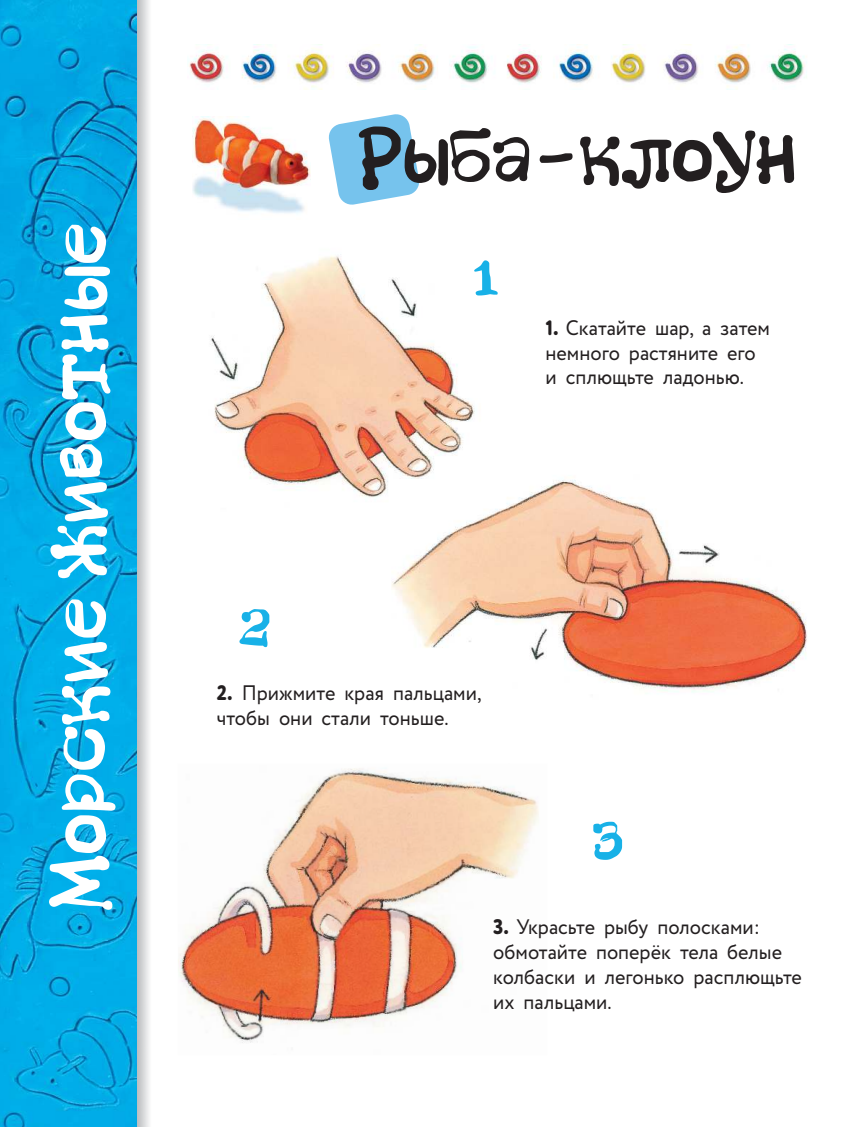
<style>
.page{position:relative;width:859px;height:1127px;background:#fff}
.page>*{position:absolute;margin:0;border:0;box-sizing:border-box;transform-origin:0 0}
.t1{font:81px "Bistro C";letter-spacing:-.015em;color:#231f20}
.t2{font:79.5px "Bistro C";color:#fff}
.t3{font:60px "Bistro C";color:#18b1e7}
.t4{font:21px/24.8px "Circe";color:#231f20;scale:.95 1}
.s1{font-family:"Circe Rounded Alt";font-weight:800}
</style>
<div class="page">
<img style="left:136px;top:0;width:13px;height:1127px">
<img style="left:0;top:0;width:136px;height:1127px">
<img style="left:211px;top:256px;width:264px;height:241px">
<svg style="left:377px;top:467px;width:98px;height:30px"></svg>
<img style="left:391px;top:475px;width:416px;height:218px">
<img style="left:178px;top:768px;width:361px;height:275px">
<img style="left:189px;top:44px;width:616px;height:46px">
<img style="left:193px;top:117px;width:118px;height:97px">
<svg style="left:328px;top:114px;width:92px;height:91px"></svg>
<h2 class="t2" style="left:46px;top:915px;width:693px;rotate:-90deg">Морские животные</h2>
<h1 class="t1" style="left:357px;top:121px;width:441px">Рыба-клоун</h1>
<h3 class="t3" style="left:471px;top:251px;width:29px">1</h3>
<p class="t4" style="left:545px;top:317px;width:238px"><span class="s1">1.</span> Скатайте шар, а затем немного растяните его и сплющьте ладонью.</p>
<h3 class="t3" style="left:235px;top:596px;width:39px">2</h3>
<p class="t4" style="left:217px;top:682px;width:280px"><span class="s1">2.</span> Прижмите края пальцами, чтобы они стали тоньше.</p>
<h3 class="t3" style="left:589px;top:810px;width:39px">3</h3>
<p class="t4" style="left:493px;top:917px;width:326px"><span class="s1">3.</span> Украсьте рыбу полосками: обмотайте поперёк тела белые колбаски и легонько расплющьте их пальцами.</p>
</div>
